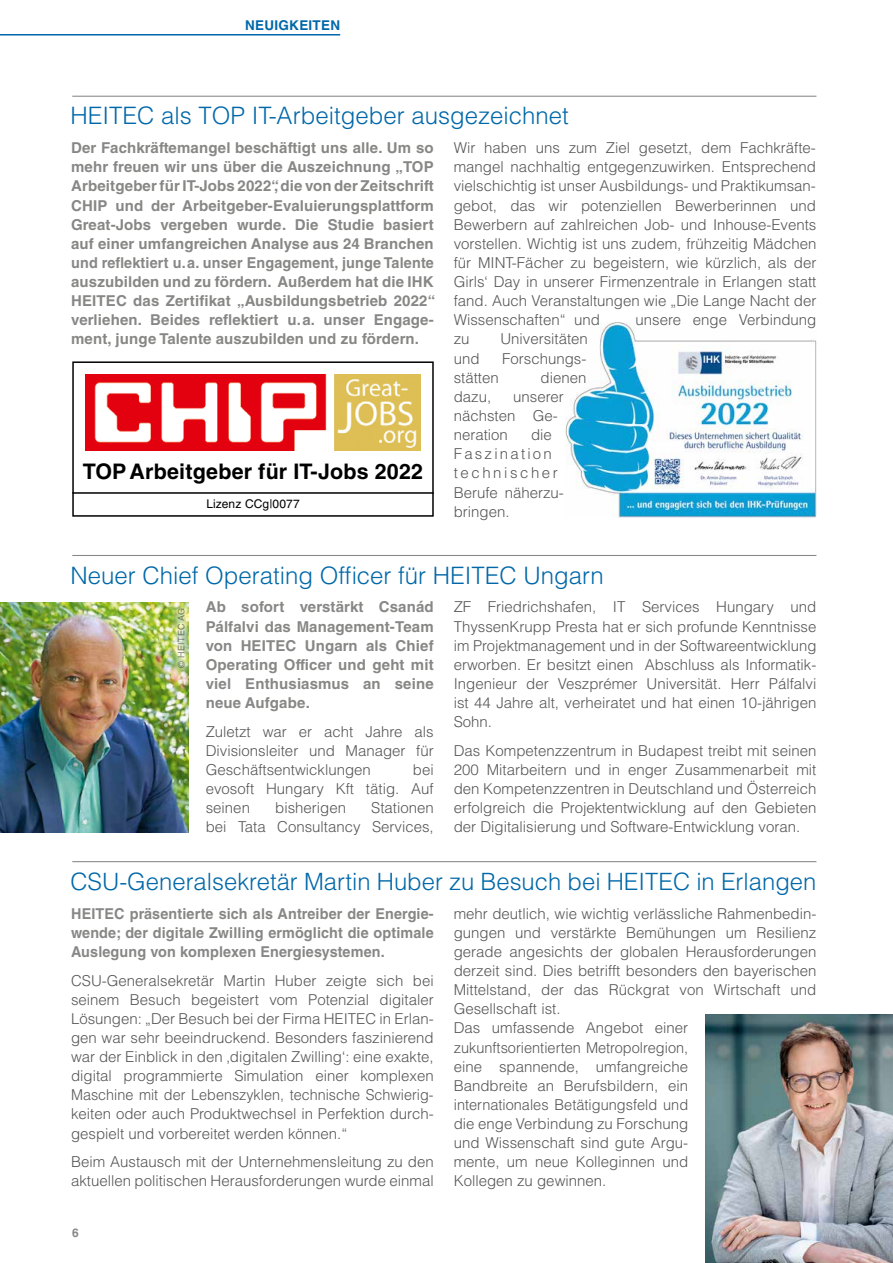
<style>
.page{position:relative;width:893px;height:1263px;background:#fff}
.page>*{position:absolute;margin:0;border:0;box-sizing:border-box;transform-origin:0 0}
.t1{font:300 24px "Helvetica LT Std";color:#0068a9}
.t2{font:300 23.85px "Helvetica LT Std";color:#0068a9}
.t3{font:700 21.45px "Helvetica LT Std";letter-spacing:.01em;color:#000}
.t4{font:300 15px/19.2px "Helvetica LT Std";color:#565656;text-align:justify}
.t5{font:700 15px/19.2px "Helvetica LT Std";letter-spacing:.01em;color:#878786;text-align:justify}
.t6{font:700 15px/19.2px "Helvetica LT Std";letter-spacing:.01em;color:#878786;text-align:justify;scale:.96 1}
.t7{font:300 15px/19.2px "Helvetica LT Std";letter-spacing:.15em;color:#565656}
.t8{font:700 13.5px "Helvetica LT Std";letter-spacing:.02em;color:#0068a9}
.t9{font:12px "Helvetica LT Std";letter-spacing:.01em;color:#000}
.t10{font:700 12px "Helvetica LT Std";color:#878786}
.t11{font:9px "Helvetica LT Std";letter-spacing:.03em;color:#878786}
</style>
<div class="page">
<img style="left:566px;top:322px;width:250px;height:195px">
<hr style="left:892px;top:182px;width:1px;height:488px;background:#e3e3e3">
<img style="left:705px;top:1014px;width:188px;height:249px">
<hr style="left:72px;top:555px;width:744px;height:1px;background:#878786">
<hr style="left:72px;top:861px;width:744px;height:1px;background:#878786">
<hr style="left:72px;top:96px;width:744px;height:1px;background:#878786">
<img style="left:85px;top:374px;width:336px;height:77px">
<div style="left:72px;top:361px;width:362px;height:156px;border:2px solid #000"></div>
<hr style="left:72px;top:492px;width:362px;height:2px;background:#000">
<img style="left:0;top:603px;width:189px;height:229px">
<hr style="left:0;top:34px;width:340px;height:2px;background:#0068a9">
<div style="left:168px;top:599px;width:26px;height:79px;background:#fff;opacity:.75"></div>
<p class="t8" style="left:245px;top:17px;width:96px">NEUIGKEITEN</p>
<h1 class="t1" style="left:70px;top:101px;width:500px">HEITEC als TOP IT-Arbeitgeber ausgezeichnet</h1>
<p class="t5" style="left:71px;top:138px;width:366px">Der Fachkräftemangel beschäftigt uns alle. Um so mehr freuen wir uns über die Auszeichnung „TOP Arbeitgeber für IT-Jobs 2022“, die von der Zeitschrift CHIP und der Arbeitgeber-Evaluierungsplattform Great-Jobs vergeben wurde. Die Studie basiert auf einer umfangreichen Analyse aus 24 Branchen und reflektiert u.a. unser Engagement, junge Talente auszubilden und zu fördern. Außerdem hat die IHK HEITEC das Zertifikat „Ausbildungsbetrieb 2022“ verliehen. Beides reflektiert u.a. unser Engage&shy;ment, junge Talente auszubilden und zu fördern.</p>
<p class="t4" style="left:454px;top:138px;width:364px">Wir haben uns zum Ziel gesetzt, dem Fachkräfte&shy;mangel nachhaltig entgegenzuwirken. Entsprechend vielschichtig ist unser Ausbildungs- und Praktikumsan&shy;gebot, das wir potenziellen Bewerberinnen und Bewerbern auf zahlreichen Job- und Inhouse-Events vorstellen. Wichtig ist uns zudem, frühzeitig Mädchen für MINT-Fächer zu begeistern, wie kürzlich, als der Girls‘ Day in unserer Firmenzentrale in Erlangen statt fand. Auch Veranstaltungen wie „Die Lange Nacht der Wissenschaften“ und</p>
<p class="t4" style="left:635px;top:310px;width:182px">unsere enge Verbindung</p>
<p class="t4" style="left:454px;top:329px;width:17px">zu</p>
<p class="t4" style="left:500px;top:329px;width:89px">Universitäten</p>
<p class="t4" style="left:454px;top:348px;width:27px">und</p>
<p class="t4" style="left:502px;top:348px;width:86px">Forschungs-</p>
<p class="t4" style="left:454px;top:368px;width:47px">stätten</p>
<p class="t4" style="left:540px;top:368px;width:47px">dienen</p>
<p class="t4" style="left:454px;top:387px;width:39px">dazu,</p>
<p class="t4" style="left:454px;top:387px;width:112px;text-align:left;text-indent:60px">unserer nächsten Ge&shy;neration</p>
<p class="t7" style="left:454px;top:425px;width:112px;text-indent:77px">die<br>Faszination technischer<br>Berufe näherzu&shy;bringen.</p>
<h3 class="t3" style="left:83px;top:459px;width:342px">TOP Arbeitgeber für IT-Jobs 2022</h3>
<p class="t9" style="left:206px;top:497px;width:95px">Lizenz CCg|0077</p>
<h1 class="t1" style="left:70px;top:560px;width:535px">Neuer Chief Operating Officer für HEITEC Ungarn</h1>
<p class="t11" style="left:176px;top:667px;width:61px;rotate:-90deg">© HEITEC AG</p>
<p class="t5" style="left:206px;top:597px;width:229px">Ab sofort verstärkt Csanád Pálfalvi das Management-Team von HEITEC Ungarn als Chief Operating Officer und geht mit viel Enthusiasmus an seine neue Aufgabe.</p>
<p class="t4" style="left:206px;top:722px;width:229px">Zuletzt war er acht Jahre als Divisionsleiter und Manager für Geschäftsentwicklungen</p>
<p class="t4" style="left:206px;top:760px;width:229px;text-indent:207px">bei evosoft Hungary Kft tätig. Auf seinen</p>
<p class="t4" style="left:206px;top:798px;width:229px;text-align:right">Stationen<br>bei Tata Consultancy Services,</p>
<p class="t4" style="left:275px;top:798px;width:72px">bisherigen</p>
<p class="t4" style="left:454px;top:597px;width:364px">ZF Friedrichshafen, IT Services Hungary und ThyssenKrupp Presta hat er sich profunde Kenntnisse im Projektmanagement und in der Softwareentwicklung erworben. Er besitzt einen Abschluss als Informatik-Ingenieur der Veszprémer Universität. Herr Pálfalvi ist 44 Jahre alt, verheiratet und hat einen 10-jährigen Sohn.</p>
<p class="t4" style="left:454px;top:741px;width:364px">Das Kompetenzzentrum in Budapest treibt mit seinen 200 Mitarbeitern und in enger Zusammenarbeit mit den Kompetenzzentren in Deutschland und Österreich erfolgreich die Projektentwicklung auf den Gebieten der Digitalisierung und Software-Entwicklung voran.</p>
<h2 class="t2" style="left:70px;top:866px;width:748px">CSU-Generalsekretär Martin Huber zu Besuch bei HEITEC in Erlangen</h2>
<p class="t6" style="left:71px;top:903px;width:379px">HEITEC präsentierte sich als Antreiber der Energie&shy;wende; der digitale Zwilling ermöglicht die optimale Auslegung von komplexen Energiesystemen.</p>
<p class="t4" style="left:71px;top:970px;width:364px">CSU-Generalsekretär Martin Huber zeigte sich bei seinem Besuch begeistert vom Potenzial digitaler Lösungen: „Der Besuch bei der Firma HEITEC in Erlan&shy;gen war sehr beeindruckend. Besonders faszinierend war der Einblick in den ‚digitalen Zwilling‘: eine exakte, digital programmierte Simulation einer komplexen Maschine mit der Lebenszyklen, technische Schwierig&shy;keiten oder auch Produktwechsel in Perfektion durch&shy;gespielt und vorbereitet werden können.“</p>
<p class="t4" style="left:71px;top:1152px;width:364px">Beim Austausch mit der Unternehmensleitung zu den aktuellen politischen Herausforderungen wurde einmal</p>
<p class="t10" style="left:72px;top:1226px;width:8px">6</p>
<p class="t4" style="left:454px;top:903px;width:364px;text-align:left">mehr deutlich, wie wichtig verlässliche Rahmenbedin&shy;gungen und verstärkte Bemühungen um Resilienz gerade angesichts der globalen Herausforderungen derzeit sind. Dies betrifft besonders den bayerischen Mittelstand, der das Rückgrat von Wirtschaft und Gesellschaft ist.<br>Das umfassende Angebot einer zukunftsorientierten Metropolregion,<br>eine spannende, umfangreiche<br>Bandbreite an Berufsbildern, ein<br>internationales Betätigungsfeld und<br>die enge Verbindung zu Forschung<br>und Wissenschaft sind gute Argu-<br>mente, um neue Kolleginnen und<br>Kollegen zu gewinnen.</p>
</div>
